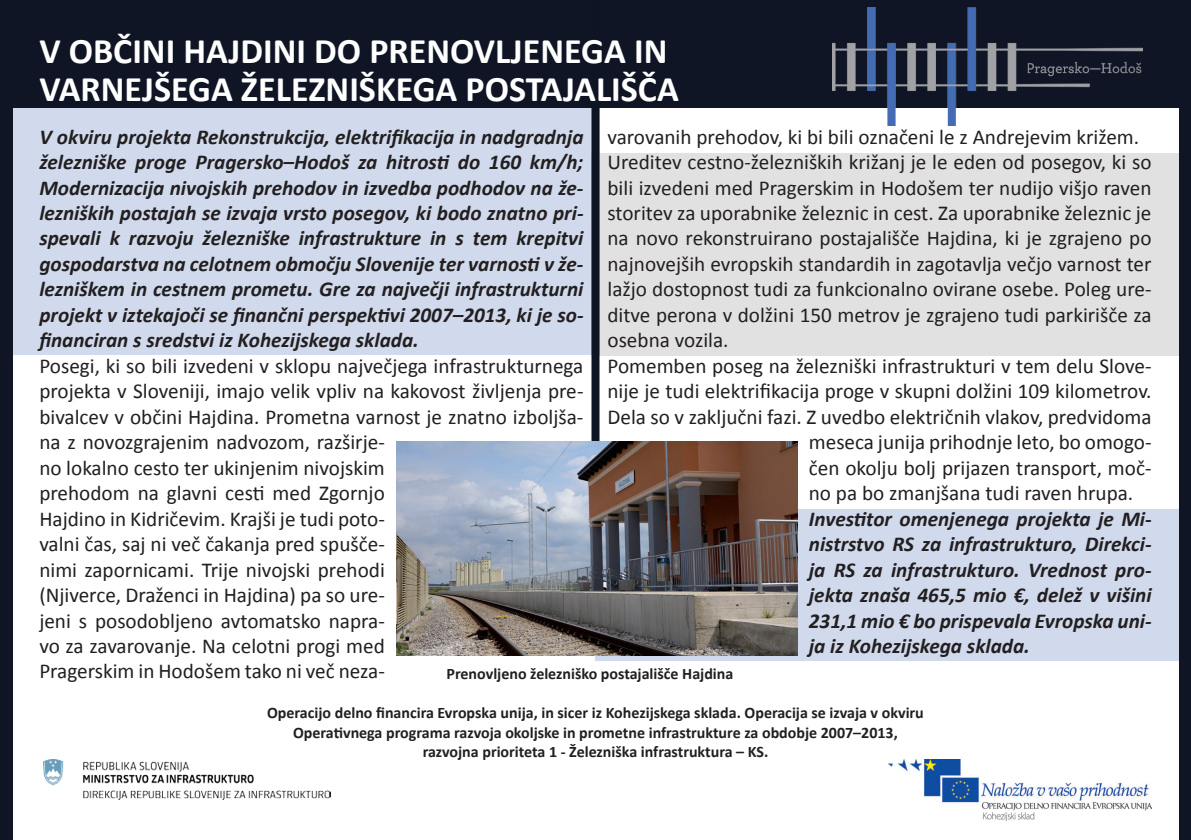
<style>
.page{position:relative;width:1191px;height:840px;background:#fff}
.page>*{position:absolute;margin:0;border:0;box-sizing:border-box;transform-origin:0 0}
.t1{font:700 36px/38px "Calibri";color:#fff}
.t2{font:21.2px/25.4px "Calibri";color:#231f20}
.t3{font:italic 700 21.2px/25.4px "Calibri";color:#231f20;text-align:justify}
.t4{font:700 16px/19.2px "Calibri";color:#231f20;text-align:center}
</style>
<div class="page">
<div style="left:591px;top:153px;width:600px;height:202px;background:#e2e1e1"></div>
<div style="left:595px;top:509px;width:596px;height:151px;background:#d0daec"></div>
<div style="left:0;top:52px;width:600px;height:303px;background:#d0daec"></div>
<div style="left:0;top:0;width:1191px;height:108px;background:#0f1525"></div>
<div style="left:0;top:0;width:13px;height:839px;background:#0f1525"></div>
<div style="left:1179px;top:0;width:12px;height:839px;background:#0f1525"></div>
<img style="left:832px;top:8px;width:310px;height:117px">
<div style="left:591px;top:0;width:8px;height:503px;background:#0d1423"></div>
<img style="left:888px;top:759px;width:263px;height:61px">
<img style="left:43px;top:759px;width:287px;height:40px">
<img style="left:396px;top:441px;width:401px;height:213px">
<h1 class="t1" style="left:39px;top:31px;width:641px">V OBČINI HAJDINI DO PRENOVLJENEGA IN<br>VARNEJŠEGA ŽELEZNIŠKEGA POSTAJALIŠČA</h1>
<p class="t3" style="left:39px;top:123px;width:546px">V okviru projekta Rekonstrukcija, elektrifikacija in nadgradnja železniške proge Pragersko–Hodoš za hitrosti do 160 km/h; Modernizacija nivojskih prehodov in izvedba podhodov na že&shy;lezniških postajah se izvaja vrsto posegov, ki bodo znatno pri&shy;spevali k razvoju železniške infrastrukture in s tem krepitvi gospodarstva na celotnem območju Slovenije ter varnosti v že&shy;lezniškem in cestnem prometu. Gre za največji infrastrukturni projekt v iztekajoči se finančni perspektivi 2007–2013, ki je so&shy;financiran s sredstvi iz Kohezijskega sklada.</p>
<p class="t2" style="left:39px;top:352px;width:545px">Posegi, ki so bili izvedeni v sklopu največjega infrastrukturnega projekta v Sloveniji, imajo velik vpliv na kakovost življenja pre&shy;bivalcev v občini Hajdina. Prometna varnost je znatno izboljša&shy;na z novozgrajenim nadvozom, razširje-<br>no lokalno cesto ter ukinjenim nivojskim<br>prehodom na glavni cesti med Zgornjo<br>Hajdino in Kidričevim. Krajši je tudi poto-<br>valni čas, saj ni več čakanja pred spušče-<br>nimi zapornicami. Trije nivojski prehodi<br>(Njiverce, Draženci in Hajdina) pa so ure-<br>jeni s posodobljeno avtomatsko napra-<br>vo za zavarovanje. Na celotni progi med<br>Pragerskim in Hodošem tako ni več neza-</p>
<p class="t2" style="left:607px;top:123px;width:533px">varovanih prehodov, ki bi bili označeni le z Andrejevim križem.</p>
<p class="t2" style="left:607px;top:149px;width:545px">Ureditev cestno-železniških križanj je le eden od posegov, ki so</p>
<p class="t2" style="left:607px;top:174px;width:545px">bili izvedeni med Pragerskim in Hodošem ter nudijo višjo raven</p>
<p class="t2" style="left:607px;top:199px;width:545px">storitev za uporabnike železnic in cest. Za uporabnike železnic je</p>
<p class="t2" style="left:607px;top:225px;width:545px">na novo rekonstruirano postajališče Hajdina, ki je zgrajeno po</p>
<p class="t2" style="left:607px;top:250px;width:545px">najnovejših evropskih standardih in zagotavlja večjo varnost ter</p>
<p class="t2" style="left:607px;top:276px;width:545px">lažjo dostopnost tudi za funkcionalno ovirane osebe. Poleg ure-</p>
<p class="t2" style="left:607px;top:301px;width:545px">ditve perona v dolžini 150 metrov je zgrajeno tudi parkirišče za</p>
<p class="t2" style="left:607px;top:327px;width:123px">osebna vozila.</p>
<p class="t2" style="left:607px;top:352px;width:545px">Pomemben poseg na železniški infrastrukturi v tem delu Slove-</p>
<p class="t2" style="left:607px;top:378px;width:545px">nije je tudi elektrifikacija proge v skupni dolžini 109 kilometrov.</p>
<p class="t2" style="left:607px;top:403px;width:545px">Dela so v zaključni fazi. Z uvedbo električnih vlakov, predvidoma</p>
<p class="t2" style="left:809px;top:428px;width:344px">meseca junija prihodnje leto, bo omogo-</p>
<p class="t2" style="left:809px;top:454px;width:344px">čen okolju bolj prijazen transport, moč-</p>
<p class="t2" style="left:809px;top:479px;width:326px">no pa bo zmanjšana tudi raven hrupa.</p>
<p class="t3" style="left:809px;top:505px;width:344px">Investitor omenjenega projekta je Mi&shy;nistrstvo RS za infrastrukturo, Direkci&shy;ja RS za infrastrukturo. Vrednost pro&shy;jekta znaša 465,5 mio €, delež v višini 231,1 mio € bo prispevala Evropska uni&shy;ja iz Kohezijskega sklada.</p>
<p class="t4" style="left:446px;top:663px;width:288px">Prenovljeno železniško postajališče Hajdina</p>
<p class="t4" style="left:267px;top:702px;width:658px">Operacijo delno financira Evropska unija, in sicer iz Kohezijskega sklada. Operacija se izvaja v okviru<br>Operativnega programa razvoja okoljske in prometne infrastrukture za obdobje 2007–2013, razvojna prioriteta 1 - Železniška infrastruktura – KS.</p>
</div>
